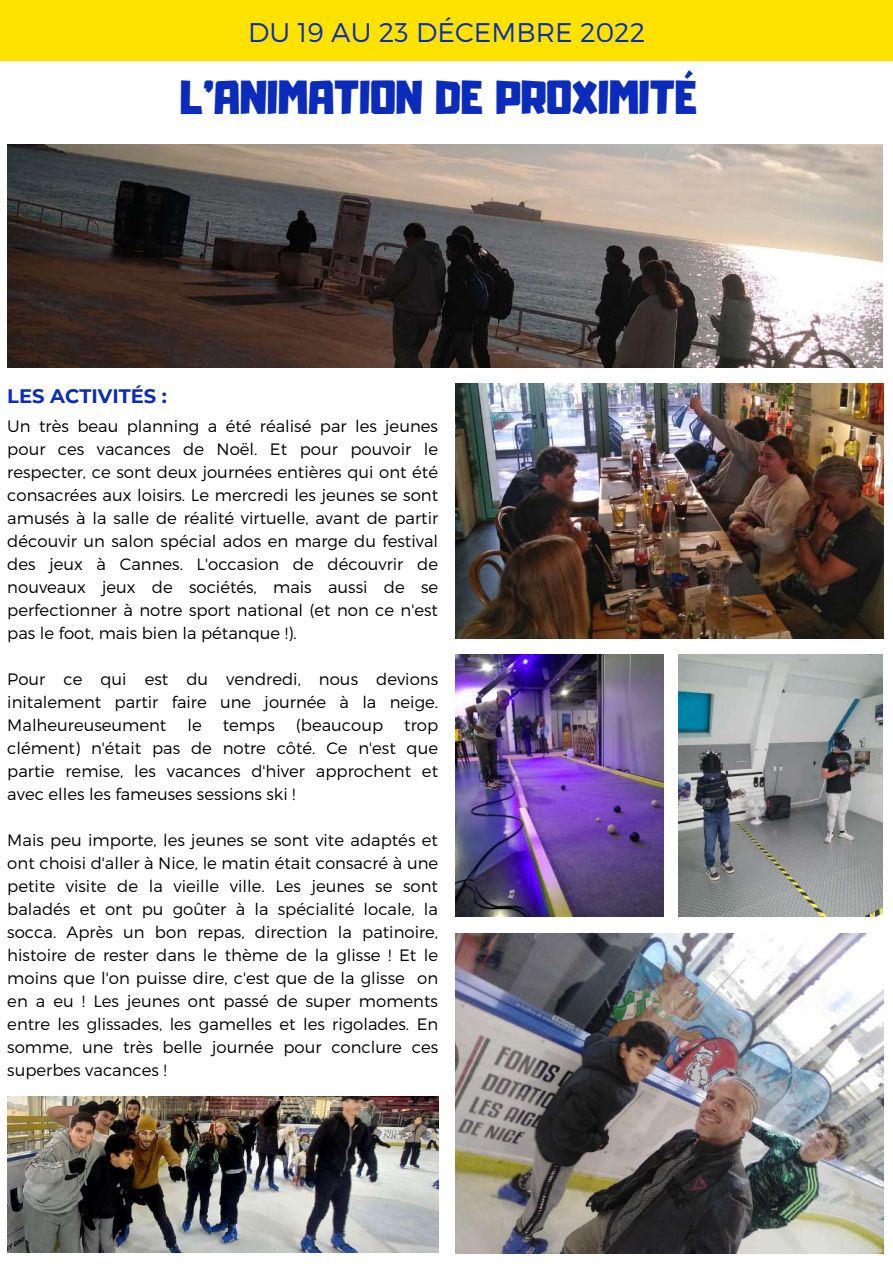
<style>
.page{position:relative;width:893px;height:1264px;background:#fff}
.page>*{position:absolute;margin:0;border:0;box-sizing:border-box;transform-origin:0 0}
.t1{font:42px "Adumu";color:#0b2bbb}
.t2{font:300 27px "Montserrat";color:#0b2bbb}
.t3{font:700 19.5px "Montserrat";color:#0b2bbb}
.t4{font:300 16.5px/23px "Montserrat";color:#000;text-align:justify}
</style>
<div class="page">
<div style="left:0;top:0;width:892px;height:61px;background:#ffe300"></div>
<img style="left:7px;top:145px;width:875px;height:222px">
<img style="left:455px;top:384px;width:428px;height:254px">
<img style="left:678px;top:654px;width:204px;height:262px">
<img style="left:455px;top:654px;width:208px;height:262px">
<img style="left:455px;top:933px;width:427px;height:320px">
<img style="left:7px;top:1096px;width:431px;height:156px">
<h2 class="t2" style="left:248px;top:14px;width:399px">DU 19 AU 23 DÉCEMBRE 2022</h2>
<h1 class="t1" style="left:180px;top:80px;width:518px">L'ANIMATION DE PROXIMITÉ</h1>
<p class="t3" style="left:7px;top:384px;width:161px">LES ACTIVITÉS :</p>
<p class="t4" style="left:7px;top:414px;width:432px">Un très beau planning a été réalisé par les jeunes pour ces vacances de Noël. Et pour pouvoir le respecter, ce sont deux journées entières qui ont été consacrées aux loisirs. Le mercredi les jeunes se sont amusés à la salle de réalité virtuelle, avant de partir découvir un salon spécial ados en marge du festival des jeux à Cannes. L'occasion de découvrir de nouveaux jeux de sociétés, mais aussi de se perfectionner à notre sport national (et non ce n'est pas le foot, mais bien la pétanque !).</p>
<p class="t4" style="left:7px;top:666px;width:432px">Pour ce qui est du vendredi, nous devions initalement partir faire une journée à la neige.<br>Malheureuseument</p>
<p class="t4" style="left:187px;top:712px;width:16px">le</p>
<p class="t4" style="left:223px;top:712px;width:53px">temps</p>
<p class="t4" style="left:296px;top:712px;width:89px">(beaucoup</p>
<p class="t4" style="left:7px;top:712px;width:432px;text-indent:397px">trop clément) n'était pas de notre côté. Ce n'est que partie remise, les vacances d'hiver approchent et avec elles les fameuses sessions ski !</p>
<p class="t4" style="left:7px;top:827px;width:432px">Mais peu importe, les jeunes se sont vite adaptés et ont choisi d'aller à Nice, le matin était consacré à une petite visite de la vieille ville. Les jeunes se sont baladés et ont pu goûter à la spécialité locale, la socca. Après un bon repas, direction la patinoire, histoire de rester dans le thème de la glisse ! Et le moins que l'on puisse dire, c'est que de la glisse on en a eu ! Les jeunes ont passé de super moments entre les glissades, les gamelles et les rigolades. En somme, une très belle journée pour conclure ces superbes vacances !</p>
</div>
